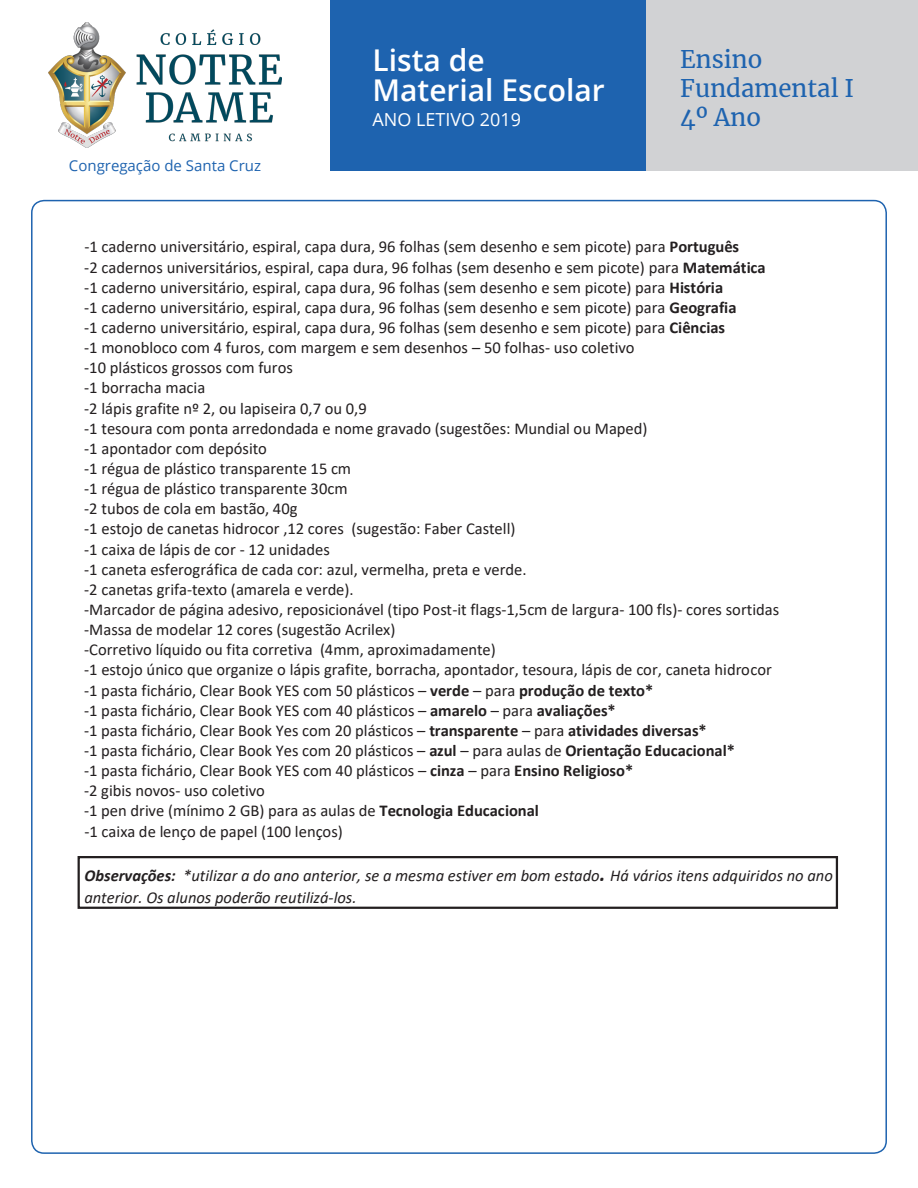
<style>
.page{position:relative;width:918px;height:1188px;background:#fff}
.page>*{position:absolute;margin:0;border:0;box-sizing:border-box;transform-origin:0 0}
.t1{font:600 30px/30px "Open Sans";color:#fff}
.t2{font:24px "Merriweather";color:#1e63af}
.t3{font:18px "Open Sans";color:#fff}
.t4{font:16.5px/20.1px "Calibri";color:#231f20}
.t5{font:italic 16.5px/21.3px "Calibri";color:#231f20}
.t6{font:15px "Open Sans";color:#1e63af}
.s1{font-weight:700}
.s2{font-weight:700;font-size:21px}
</style>
<div class="page">
<div style="left:330px;top:0;width:316px;height:171px;background:#1e63af"></div>
<img style="left:48px;top:23px;width:234px;height:125px">
<div style="left:78px;top:856px;width:760px;height:53px;border:2px solid #231f20"></div>
<div style="left:646px;top:0;width:272px;height:171px;background:#d1d2d4"></div>
<p class="t6" style="left:69px;top:155px;width:194px">Congregação de Santa Cruz</p>
<h1 class="t1" style="left:372px;top:45px;width:234px">Lista de<br>Material Escolar</h1>
<p class="t3" style="left:372px;top:107px;width:150px">ANO LETIVO 2019</p>
<p class="t2" style="left:680px;top:43px;width:84px">Ensino</p>
<p class="t2" style="left:680px;top:72px;width:175px">Fundamental I</p>
<p class="t2" style="left:680px;top:101px;width:82px">4º Ano</p>
<h2 class="t2" style="left:680px;top:86px;width:81px">2º Ano</h2>
<p class="t4" style="left:84px;top:237px;width:697px">-1 caderno universitário, espiral, capa dura, 96 folhas (sem desenho e sem picote) para <span class="s1">Português<br></span>-2 cadernos universitários, espiral, capa dura, 96 folhas (sem desenho e sem picote) para <span class="s1">Matemática </span>-1 caderno universitário, espiral, capa dura, 96 folhas (sem desenho e sem picote) para <span class="s1">História<br></span>-1 caderno universitário, espiral, capa dura, 96 folhas (sem desenho e sem picote) para <span class="s1">Geografia<br></span>-1 caderno universitário, espiral, capa dura, 96 folhas (sem desenho e sem picote) para <span class="s1">Ciências<br></span>-1 monobloco com 4 furos, com margem e sem desenhos – 50 folhas- uso coletivo<br>-10 plásticos grossos com furos<br>-1 borracha macia<br>-2 lápis grafite nº 2, ou lapiseira 0,7 ou 0,9<br>-1 tesoura com ponta arredondada e nome gravado (sugestões: Mundial ou Maped)<br>-1 apontador com depósito<br>-1 régua de plástico transparente 15 cm<br>-1 régua de plástico transparente 30cm<br>-2 tubos de cola em bastão, 40g<br>-1 estojo de canetas hidrocor ,12 cores (sugestão: Faber Castell)<br>-1 caixa de lápis de cor - 12 unidades<br>-1 caneta esferográfica de cada cor: azul, vermelha, preta e verde.<br>-2 canetas grifa-texto (amarela e verde).<br>-Marcador de página adesivo, reposicionável (tipo Post-it flags-1,5cm de largura- 100 fls)- cores sortidas -Massa de modelar 12 cores (sugestão Acrilex)<br>-Corretivo líquido ou fita corretiva (4mm, aproximadamente)<br>-1 estojo único que organize o lápis grafite, borracha, apontador, tesoura, lápis de cor, caneta hidrocor -1 pasta fichário, Clear Book YES com 50 plásticos – <span class="s1">verde</span> – para <span class="s1">produção de texto*<br></span>-1 pasta fichário, Clear Book YES com 40 plásticos – <span class="s1">amarelo</span> – para <span class="s1">avaliações*<br></span>-1 pasta fichário, Clear Book Yes com 20 plásticos – <span class="s1">transparente</span> – para <span class="s1">atividades diversas*<br></span>-1 pasta fichário, Clear Book Yes com 20 plásticos – <span class="s1">azul</span> – para aulas de <span class="s1">Orientação Educacional*<br></span>-1 pasta fichário, Clear Book YES com 40 plásticos – <span class="s1">cinza</span> – para <span class="s1">Ensino Religioso*<br></span>-2 gibis novos- uso coletivo<br>-1 pen drive (mínimo 2 GB) para as aulas de <span class="s1">Tecnologia Educacional<br></span>-1 caixa de lenço de papel (100 lenços)</p>
<p class="t5" style="left:84px;top:864px;width:750px"><span class="s1">Observações:</span> *utilizar a do ano anterior, se a mesma estiver em bom estado<span class="s2">.</span> Há vários itens adquiridos no ano anterior. Os alunos poderão reutilizá-los.</p>
</div>
